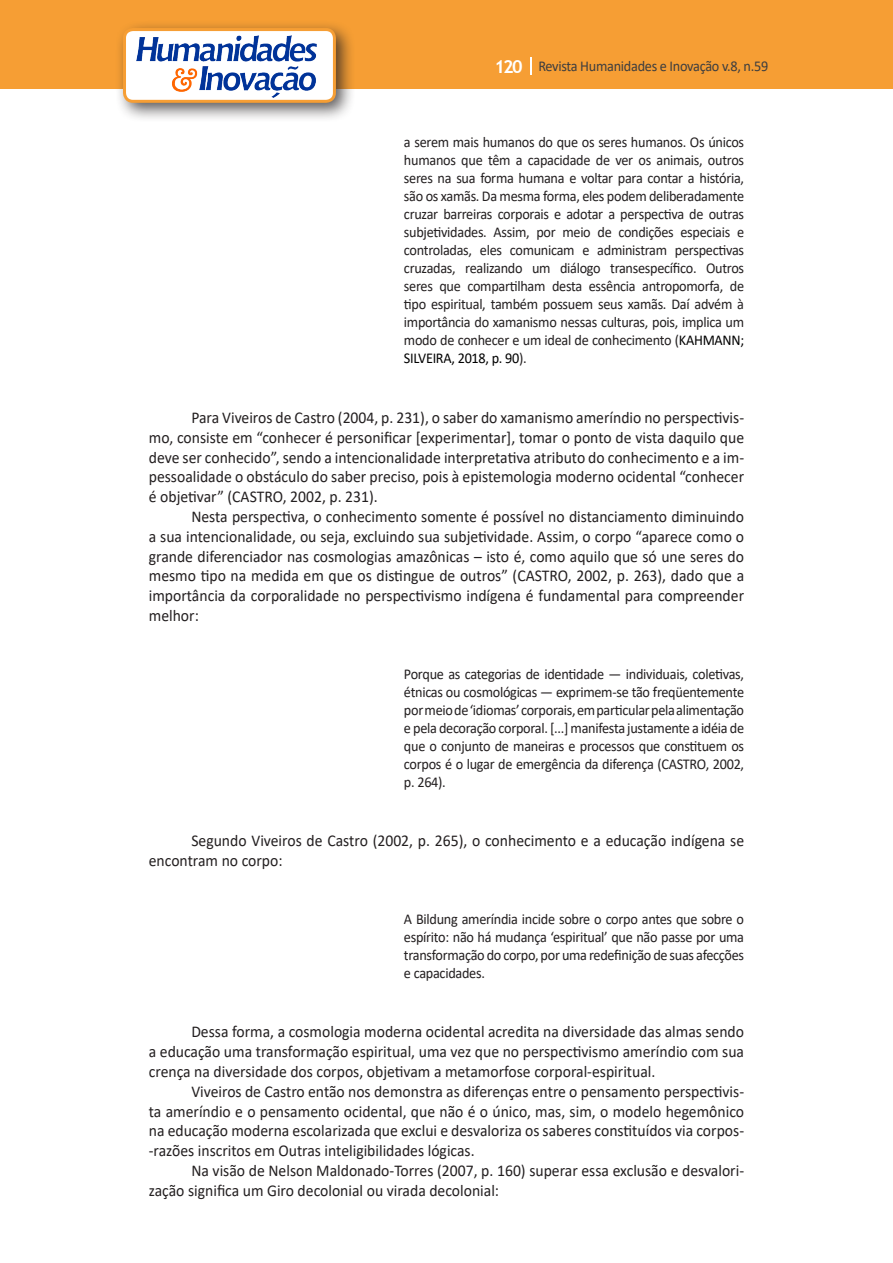
<style>
.page{position:relative;width:893px;height:1263px;background:#fff}
.page>*{position:absolute;margin:0;border:0;box-sizing:border-box;transform-origin:0 0}
.Texto{font:16.5px/19.8px "Calibri";color:#231f20;text-align:justify;scale:.95 1}
.citacao{font:15px/18px "Calibri";letter-spacing:-.02em;color:#231f20;text-align:justify;scale:.95 1}
.t1{font:15px "Calibri";letter-spacing:-.02em;color:#3e3e3f;scale:.95 1}
.s1{font-family:"Trebuchet MS";font-weight:700;font-size:18px;color:#fff}
.s2{color:#000}
</style>
<div class="page">
<div style="left:0;top:0;width:893px;height:88px;background:#f69e34"></div>
<svg style="left:530px;top:57px;width:2px;height:18px"></svg>
<div style="left:115px;top:20px;width:241px;height:103px;background:#231f20;opacity:.75"></div>
<div style="left:125px;top:30px;width:209px;height:71px;background:#fff;border-radius:9px"></div>
<div style="left:123px;top:28px;width:213px;height:75px;border:3px solid #f69e34;border-radius:9px"></div>
<img style="left:136px;top:36px;width:181px;height:61px">
<p class="t1" style="left:495px;top:56px;width:290px"><span class="s1">120</span> Revista Humanidades e Inovação v.8, n.59</p>
<p class="citacao" style="left:404px;top:133px;width:360px">a serem mais humanos do que os seres humanos. Os únicos humanos que têm a capacidade de ver os animais, outros seres na sua forma humana e voltar para contar a história, são os xamãs. Da mesma forma, eles podem deliberadamente cruzar barreiras corporais e adotar a perspectiva de outras subjetividades. Assim, por meio de condições especiais e controladas, eles comunicam e administram perspectivas cruzadas, realizando um diálogo transespecífico. Outros seres que compartilham desta essência antropomorfa, de tipo espiritual, também possuem seus xamãs. Daí advém à importância do xamanismo nessas culturas, pois, implica um modo de conhecer e um ideal de conhecimento (<span class="s2">KAHMANN; SILVEIRA, 2018, p. 90</span>).</p>
<p class="Texto" style="left:149px;top:407px;width:628px;text-indent:43px">Para Viveiros de Castro (2004, p. 231), o saber do xamanismo ameríndio no perspectivis&shy;mo, consiste em “conhecer é personificar [experimentar], tomar o ponto de vista daquilo que deve ser conhecido”, sendo a intencionalidade interpretativa atributo do conhecimento e a im&shy;pessoalidade o obstáculo do saber preciso, pois à epistemologia moderno ocidental “conhecer é objetivar” (CASTRO, 2002, p. 231).</p>
<p class="Texto" style="left:149px;top:506px;width:628px;text-indent:43px">Nesta perspectiva, o conhecimento somente é possível no distanciamento diminuindo a sua intencionalidade, ou seja, excluindo sua subjetividade. Assim, o corpo “aparece como o grande diferenciador nas cosmologias amazônicas – isto é, como aquilo que só une seres do mesmo tipo na medida em que os distingue de outros” (CASTRO, 2002, p. 263), dado que a importância da corporalidade no perspectivismo indígena é fundamental para compreender melhor:</p>
<p class="citacao" style="left:404px;top:664px;width:360px">Porque as categorias de identidade — individuais, coletivas, étnicas ou cosmológicas — exprimem-se tão freqüentemente pormeiode‘idiomas’corporais,emparticularpelaalimentação e pela decoração corporal. [...] manifesta justamente a idéia de que o conjunto de maneiras e processos que constituem os corpos é o lugar de emergência da diferença (CASTRO, 2002, p. 264).</p>
<p class="Texto" style="left:149px;top:830px;width:628px;text-indent:43px">Segundo Viveiros de Castro (2002, p. 265), o conhecimento e a educação indígena se encontram no corpo:</p>
<p class="citacao" style="left:404px;top:909px;width:360px">A Bildung ameríndia incide sobre o corpo antes que sobre o espírito: não há mudança ‘espiritual’ que não passe por uma transformação do corpo, por uma redefinição de suas afecções e capacidades.</p>
<p class="Texto" style="left:149px;top:1022px;width:628px;text-indent:43px">Dessa forma, a cosmologia moderna ocidental acredita na diversidade das almas sendo a educação uma transformação espiritual, uma vez que no perspectivismo ameríndio com sua crença na diversidade dos corpos, objetivam a metamorfose corporal-espiritual.</p>
<p class="Texto" style="left:149px;top:1081px;width:628px;text-indent:43px">Viveiros de Castro então nos demonstra as diferenças entre o pensamento perspectivis&shy;ta ameríndio e o pensamento ocidental, que não é o único, mas, sim, o modelo hegemônico na educação moderna escolarizada que exclui e desvaloriza os saberes constituídos via corpos--razões inscritos em Outras inteligibilidades lógicas.</p>
<p class="Texto" style="left:149px;top:1160px;width:628px;text-indent:43px">Na visão de Nelson Maldonado-Torres (2007, p. 160) superar essa exclusão e desvalori&shy;zação significa um Giro decolonial ou virada decolonial:</p>
</div>
